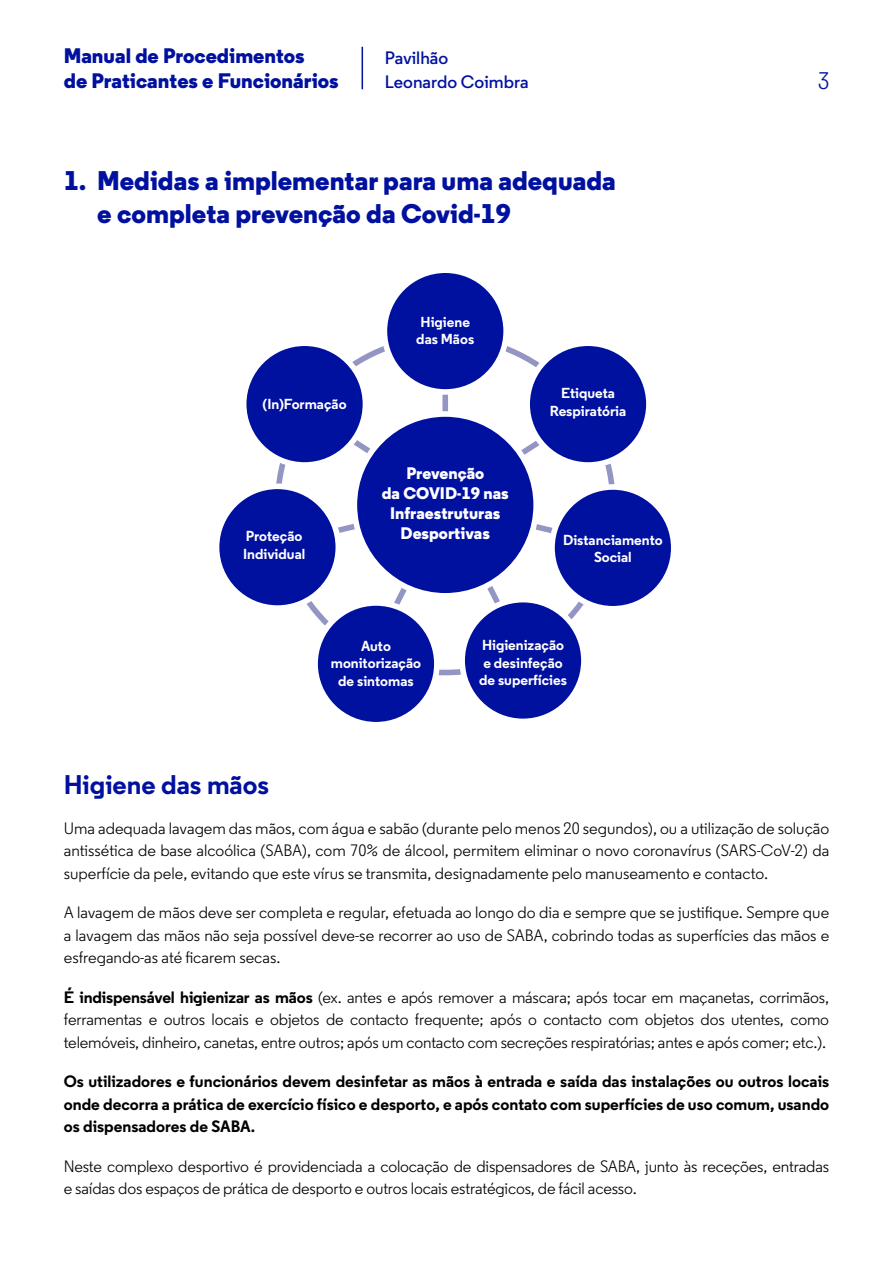
<style>
.page{position:relative;width:893px;height:1263px;background:#fff}
.page>*{position:absolute;margin:0;border:0;box-sizing:border-box;transform-origin:0 0}
.t1{font:800 27px/32.4px "Regular";color:#00109f}
.t2{font:700 27px "Regular";color:#00109f}
.t3{font:24px "Regular";color:#00109f}
.t4{font:800 21px/25.2px "Regular";color:#00109f}
.t5{font:600 18px/24px "Regular";color:#00109f}
.t6{font:800 16.8px/20.1px "Regular";color:#fff;text-align:center}
.t7{font:16.5px/22.5px "Regular";letter-spacing:-.01em;color:#000;text-align:justify}
.t8{font:700 16.5px/22.5px "Regular";color:#000;text-align:justify}
.t9{font:700 14.55px/17.4px "Regular";color:#fff}
.s1{font-weight:700}
</style>
<div class="page">
<hr style="left:362px;top:47px;width:1px;height:42px;background:#00109f">
<div style="left:442px;top:390px;width:6px;height:27px;background:#9395c3"></div>
<svg style="left:353px;top:440px;width:18px;height:13px"></svg>
<svg style="left:521px;top:441px;width:19px;height:14px"></svg>
<svg style="left:394px;top:588px;width:13px;height:16px"></svg>
<svg style="left:487px;top:586px;width:13px;height:17px"></svg>
<svg style="left:338px;top:524px;width:17px;height:9px"></svg>
<svg style="left:536px;top:524px;width:16px;height:10px"></svg>
<div style="left:384px;top:270px;width:122px;height:122px;background:#00109f;border-radius:50%"></div>
<div style="left:382px;top:267px;width:127px;height:128px;border:6px solid #fff;border-radius:50%"></div>
<div style="left:354px;top:414px;width:182px;height:182px;background:#00109f;border-radius:50%"></div>
<div style="left:352px;top:411px;width:187px;height:188px;border:6px solid #fff;border-radius:50%"></div>
<div style="left:244px;top:343px;width:121px;height:122px;background:#00109f;border-radius:50%"></div>
<div style="left:241px;top:340px;width:127px;height:128px;border:6px solid #fff;border-radius:50%"></div>
<div style="left:217px;top:486px;width:121px;height:122px;background:#00109f;border-radius:50%"></div>
<div style="left:214px;top:483px;width:127px;height:128px;border:6px solid #fff;border-radius:50%"></div>
<div style="left:315px;top:603px;width:122px;height:122px;background:#00109f;border-radius:50%"></div>
<div style="left:312px;top:600px;width:128px;height:127px;border:6px solid #fff;border-radius:50%"></div>
<div style="left:527px;top:343px;width:122px;height:122px;background:#00109f;border-radius:50%"></div>
<div style="left:524px;top:340px;width:128px;height:128px;border:6px solid #fff;border-radius:50%"></div>
<div style="left:552px;top:487px;width:122px;height:122px;background:#00109f;border-radius:50%"></div>
<div style="left:549px;top:484px;width:128px;height:127px;border:6px solid #fff;border-radius:50%"></div>
<div style="left:462px;top:600px;width:122px;height:121px;background:#00109f;border-radius:50%"></div>
<div style="left:459px;top:597px;width:128px;height:127px;border:6px solid #fff;border-radius:50%"></div>
<p class="t4" style="left:64px;top:43px;width:276px">Manual de Procedimentos<br>de Praticantes e Funcionários</p>
<p class="t5" style="left:385px;top:46px;width:145px">Pavilhão<br>Leonardo Coimbra</p>
<h1 class="t1" style="left:97px;top:165px;width:520px;text-indent:-34px">1. Medidas a implementar para uma adequada e completa prevenção da Covid-19</h1>
<p class="t9" style="left:416px;top:313px;width:59px">Higiene das Mãos</p>
<p class="t9" style="left:263px;top:394px;width:86px">(In)Formação</p>
<p class="t9" style="left:550px;top:384px;width:78px;text-align:center">Etiqueta<br>Respiratória</p>
<p class="t9" style="left:243px;top:527px;width:64px">Proteção<br>Individual</p>
<p class="t6" style="left:382px;top:463px;width:128px">Prevenção<br>da COVID-19 nas<br>Infraestruturas<br>Desportivas</p>
<p class="t9" style="left:563px;top:531px;width:101px;text-align:center">Distanciamento<br>Social</p>
<p class="t9" style="left:331px;top:637px;width:92px;text-align:center">Auto monitorização de sintomas</p>
<p class="t9" style="left:479px;top:636px;width:89px">Higienização e desinfeção de superfícies</p>
<h2 class="t3" style="left:818px;top:66px;width:13px">3</h2>
<h1 class="t2" style="left:64px;top:767px;width:207px">Higiene das mãos</h1>
<p class="t7" style="left:64px;top:817px;width:767px">Uma adequada lavagem das mãos, com água e sabão (durante pelo menos 20 segundos), ou a utilização de solução antissética de base alcoólica (SABA), com 70% de álcool, permitem eliminar o novo coronavírus (SARS-CoV-2) da superfície da pele, evitando que este vírus se transmita, designadamente pelo manuseamento e contacto.</p>
<p class="t7" style="left:64px;top:901px;width:767px">A lavagem de mãos deve ser completa e regular, efetuada ao longo do dia e sempre que se justifique. Sempre que a lavagem das mãos não seja possível deve-se recorrer ao uso de SABA, cobrindo todas as superfícies das mãos e esfregando-as até ficarem secas.</p>
<p class="t7" style="left:64px;top:986px;width:767px"><span class="s1">É indispensável higienizar as mãos</span> (ex. antes e após remover a máscara; após tocar em maçanetas, corrimãos, ferramentas e outros locais e objetos de contacto frequente; após o contacto com objetos dos utentes, como telemóveis, dinheiro, canetas, entre outros; após um contacto com secreções respiratórias; antes e após comer; etc.).</p>
<p class="t8" style="left:64px;top:1070px;width:767px">Os utilizadores e funcionários devem desinfetar as mãos à entrada e saída das instalações ou outros locais onde decorra a prática de exercício físico e desporto, e após contato com superfícies de uso comum, usando os dispensadores de SABA.</p>
<p class="t7" style="left:64px;top:1155px;width:767px">Neste complexo desportivo é providenciada a colocação de dispensadores de SABA, junto às receções, entradas e saídas dos espaços de prática de desporto e outros locais estratégicos, de fácil acesso.</p>
</div>
